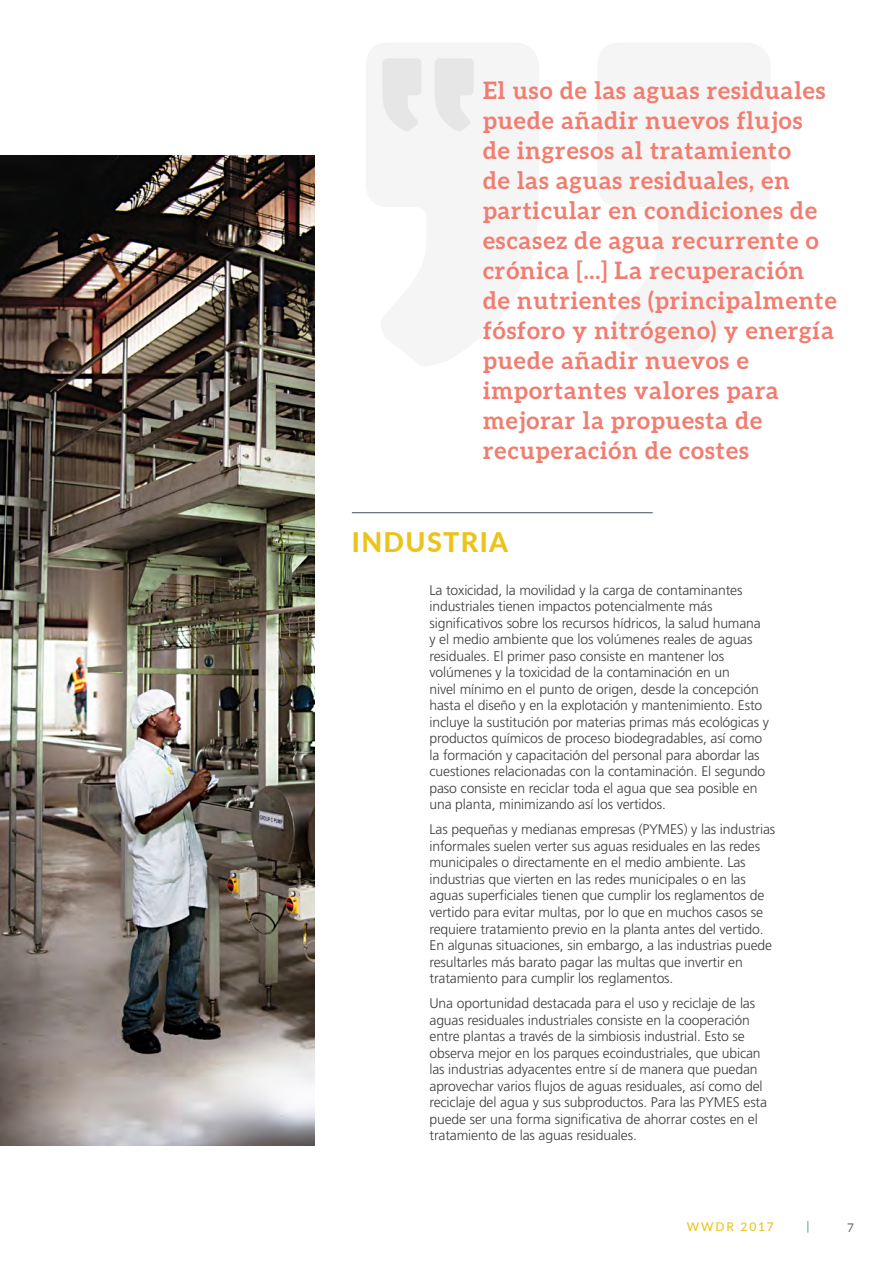
<style>
.page{position:relative;width:893px;height:1263px;background:#fff}
.page>*{position:absolute;margin:0;border:0;box-sizing:border-box;transform-origin:0 0}
.t1{font:800 27px "Lato";letter-spacing:.05em;color:#eac41b}
.BLURB{font:700 24px/30px "Aleo";letter-spacing:.04em;color:#f07d70}
.body_copy{font:300 13.95px/16.5px "Frutiger LT Std";letter-spacing:-.01em;color:#3e3e3f}
.t2{font:500 12px "Lato";letter-spacing:.15em;color:#eac41b}
.t3{font:500 12px "Lato";color:#6b7578}
</style>
<div class="page">
<svg style="left:382px;top:58px;width:92px;height:73px"></svg>
<hr style="left:352px;top:512px;width:301px;height:1px;background:#566569">
<svg style="left:807px;top:1221px;width:1px;height:12px"></svg>
<img style="left:0;top:155px;width:315px;height:991px">
<p class="BLURB" style="left:483px;top:75px;width:355px">El uso de las aguas residuales puede añadir nuevos flujos<br>de ingresos al tratamiento<br>de las aguas residuales, en particular en condiciones de escasez de agua recurrente o crónica [...] La recuperación de nutrientes (principalmente fósforo y nitrógeno) y energía puede añadir nuevos e importantes valores para mejorar la propuesta de recuperación de costes</p>
<p class="t1" style="left:352px;top:522px;width:158px">INDUSTRIA</p>
<p class="body_copy" style="left:429px;top:582px;width:341px">La toxicidad, la movilidad y la carga de contaminantes industriales tienen impactos potencialmente más significativos sobre los recursos hídricos, la salud humana y el medio ambiente que los volúmenes reales de aguas residuales. El primer paso consiste en mantener los volúmenes y la toxicidad de la contaminación en un<br>nivel mínimo en el punto de origen, desde la concepción hasta el diseño y en la explotación y mantenimiento. Esto incluye la sustitución por materias primas más ecológicas y productos químicos de proceso biodegradables, así como la formación y capacitación del personal para abordar las cuestiones relacionadas con la contaminación. El segundo paso consiste en reciclar toda el agua que sea posible en una planta, minimizando así los vertidos.</p>
<p class="body_copy" style="left:429px;top:821px;width:347px">Las pequeñas y medianas empresas (PYMES) y las industrias informales suelen verter sus aguas residuales en las redes municipales o directamente en el medio ambiente. Las industrias que vierten en las redes municipales o en las aguas superficiales tienen que cumplir los reglamentos de vertido para evitar multas, por lo que en muchos casos se requiere tratamiento previo en la planta antes del vertido.<br>En algunas situaciones, sin embargo, a las industrias puede resultarles más barato pagar las multas que invertir en tratamiento para cumplir los reglamentos.</p>
<p class="body_copy" style="left:429px;top:995px;width:339px">Una oportunidad destacada para el uso y reciclaje de las aguas residuales industriales consiste en la cooperación entre plantas a través de la simbiosis industrial. Esto se observa mejor en los parques ecoindustriales, que ubican las industrias adyacentes entre sí de manera que puedan aprovechar varios flujos de aguas residuales, así como del reciclaje del agua y sus subproductos. Para las PYMES esta puede ser una forma significativa de ahorrar costes en el tratamiento de las aguas residuales.</p>
<p class="t2" style="left:687px;top:1218px;width:88px">WWDR 2017</p>
<p class="t3" style="left:847px;top:1219px;width:8px">7</p>
</div>
